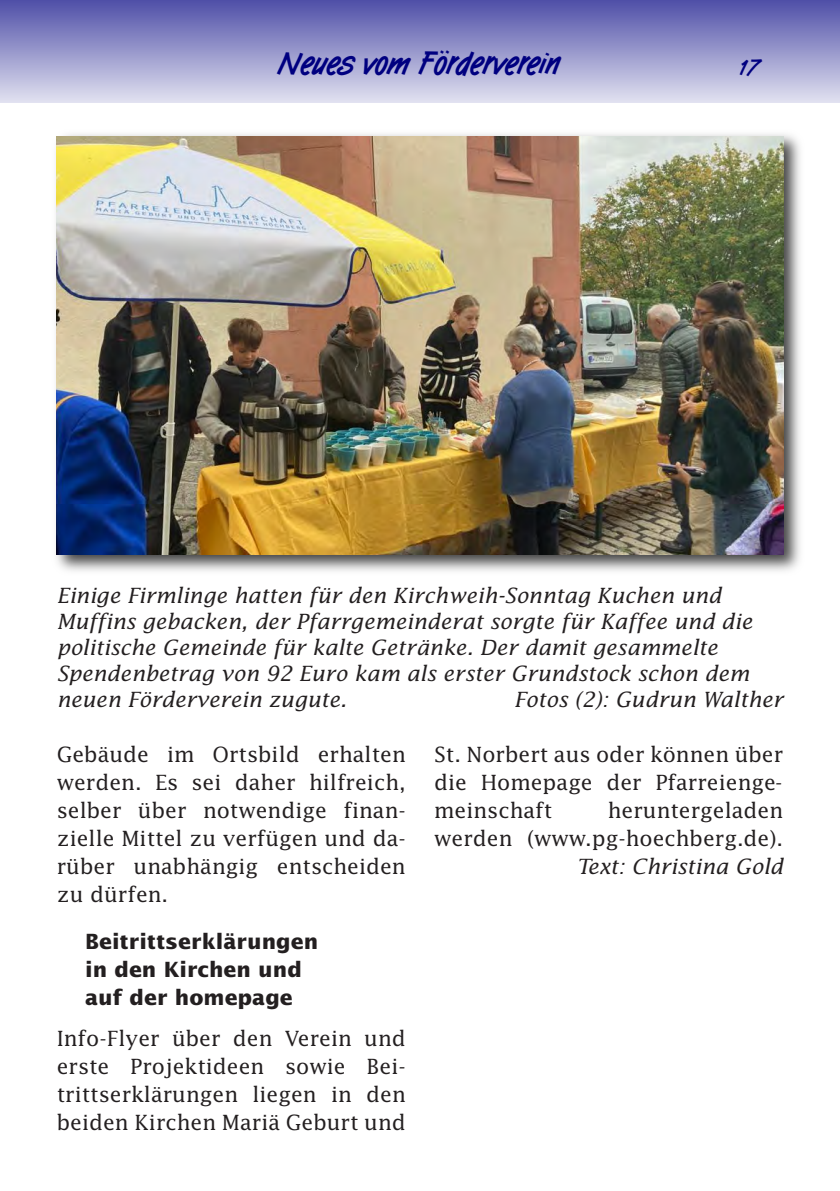
<style>
.page{position:relative;width:840px;height:1191px;background:#fff}
.page>*{position:absolute;margin:0;border:0;box-sizing:border-box;transform-origin:0 0}
.t1{font:700 32px "Tomboy";color:#000080}
.t2{font:700 22px "Tomboy";color:#000080}
.t3{font:21px/28px "Lucida";color:#231f20;text-align:justify}
.t4{font:italic 21px/26px "Lucida";color:#231f20}
.t5{font:700 21px/28px "Lucida Sans";color:#231f20}
</style>
<div class="page">
<div style="left:0;top:0;width:839px;height:102px;background:linear-gradient(to bottom,#4f4fa7,#dfdfef)"></div>
<div style="left:0;top:0;width:17px;height:102px;background:linear-gradient(to bottom,#4f4fa7,#dfdfef)"></div>
<img style="left:56px;top:134px;width:744px;height:437px">
<img style="left:57px;top:136px;width:725px;height:418px">
<h1 class="t1" style="left:279px;top:44px;width:283px">Neues vom Förderverein</h1>
<p class="t2" style="left:739px;top:55px;width:22px">17</p>
<p class="t4" style="left:57px;top:583px;width:696px">Einige Firmlinge hatten für den Kirchweih-Sonntag Kuchen und Muffins gebacken, der Pfarrgemeinderat sorgte für Kaffee und die politische Gemeinde für kalte Getränke. Der damit gesammelte Spendenbetrag von 92 Euro kam als erster Grundstock schon dem neuen Förderverein zugute.</p>
<p class="t4" style="left:514px;top:687px;width:270px">Fotos (2): Gudrun Walther</p>
<p class="t3" style="left:57px;top:741px;width:350px">Gebäude im Ortsbild erhalten werden. Es sei daher hilfreich, selber über notwendige finan&shy;zielle Mittel zu verfügen und da&shy;rüber unabhängig entscheiden zu dürfen.</p>
<p class="t5" style="left:85px;top:928px;width:234px">Beitrittserklärungen in den Kirchen und auf der homepage</p>
<p class="t3" style="left:57px;top:1024px;width:350px">Info-Flyer über den Verein und erste Projektideen sowie Bei&shy;trittserklärungen liegen in den beiden Kirchen Mariä Geburt und</p>
<p class="t3" style="left:434px;top:740px;width:350px">St. Norbert aus oder können über die Homepage der Pfarreienge&shy;meinschaft</p>
<p class="t3" style="left:434px;top:796px;width:350px;text-align:right">heruntergeladen<br>werden (www.pg-hoechberg.de).</p>
<p class="t4" style="left:576px;top:853px;width:208px">Text: Christina Gold</p>
</div>
